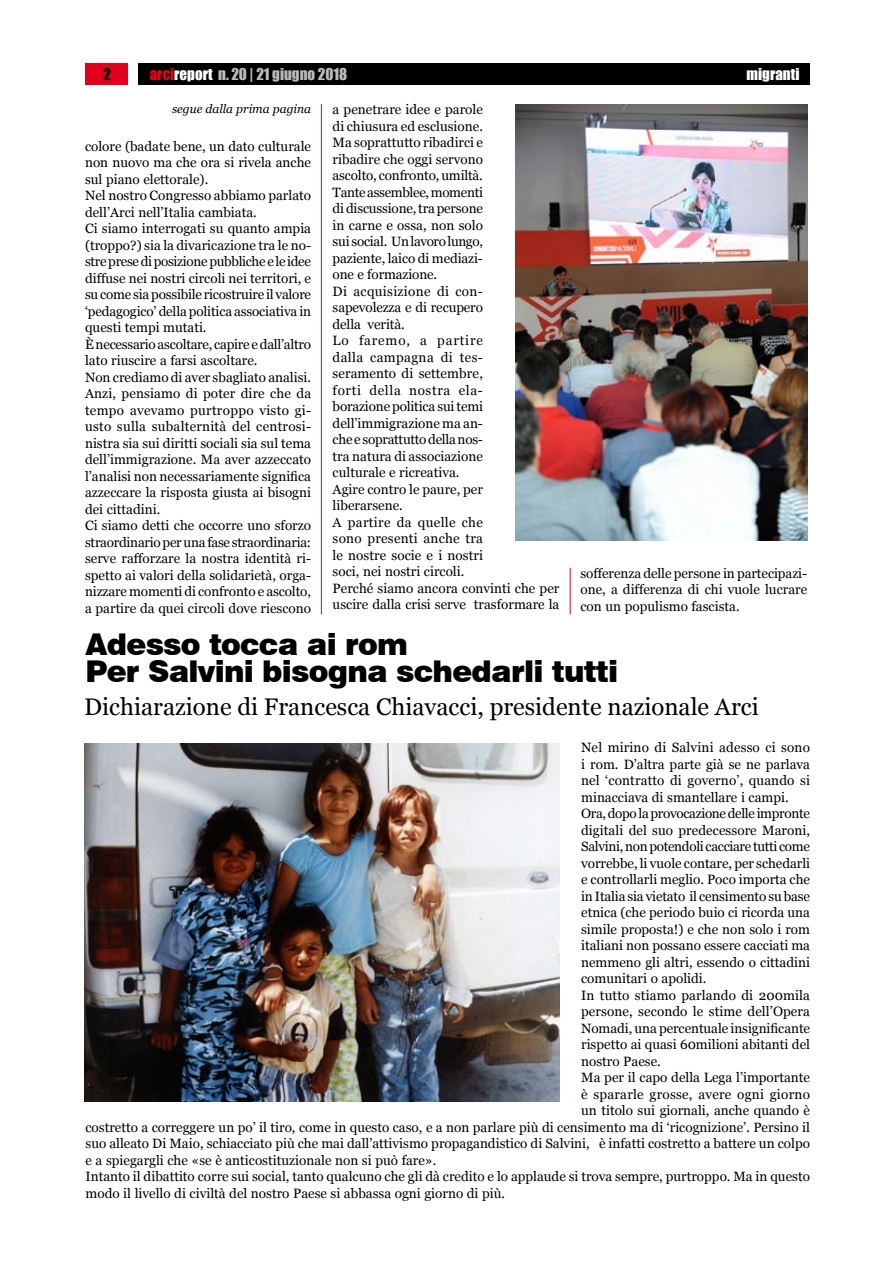
<style>
.page{position:relative;width:893px;height:1263px;background:#fff}
.page>*{position:absolute;margin:0;border:0;box-sizing:border-box;transform-origin:0 0}
.t1{font:900 30px/27px "Swiss 721 BT";letter-spacing:-.025em;color:#000}
.t2{font:24px "Georgia";color:#000}
.t3{font:15px "Impact";color:#b9bbbc}
.t4{font:15px "Impact";color:#fff}
.t5{font:15px "Impact";color:#000}
.t6{font:13.5px/16.5px "Georgia";color:#000}
.t7{font:13.5px "Georgia";letter-spacing:-.025em;color:#000}
.t8{font:13.5px "Georgia";letter-spacing:.02em;color:#000}
.t9{font:italic 12px "Georgia";color:#000}
.s1{color:#e2001a}
.s2{color:#fff}
</style>
<div class="page">
<div style="left:138px;top:64px;width:672px;height:21px;background:#000"></div>
<div style="left:85px;top:64px;width:43px;height:21px;background:#e2001a"></div>
<hr style="left:321px;top:104px;width:1px;height:510px;background:#e2001a">
<hr style="left:570px;top:568px;width:1px;height:46px;background:#e2001a">
<img style="left:516px;top:104px;width:291px;height:436px">
<img style="left:84px;top:743px;width:476px;height:359px">
<p class="t5" style="left:104px;top:62px;width:9px">2</p>
<p class="t3" style="left:150px;top:62px;width:199px"><span class="s1">ARCI</span><span class="s2">REPORT</span> N. 20 | 21 GIUGNO 2018</p>
<p class="t4" style="left:746px;top:62px;width:54px">MIGRANTI</p>
<p class="t6" style="left:333px;top:102px;width:228px">a penetrare idee e parole<br>di chiusura ed esclusione.<br>Ma soprattutto ribadirci e<br>ribadire che oggi servono<br>ascolto, confronto, umiltà.<br>Tante assemblee, momenti<br>di discussione, tra persone<br>in carne e ossa, non solo<br>sui social. Un lavoro lungo,<br>paziente, laico di mediazi-<br>one e formazione.<br>Di acquisizione di con-<br>sapevolezza e di recupero<br>della verità.<br>Lo faremo, a partire<br>dalla campagna di tes-<br>seramento di settembre,<br>forti della nostra ela-<br>borazione politica sui temi dell’immigrazione ma an-<br>che e soprattutto della nos-<br>tra natura di associazione<br>culturale e ricreativa.<br>Agire contro le paure, per<br>liberarsene.<br>A partire da quelle che<br>sono presenti anche tra<br>le nostre socie e i nostri<br>soci, nei nostri circoli.<br>Perché siamo ancora convinti che per uscire dalla crisi serve trasformare la</p>
<p class="t9" style="left:172px;top:102px;width:140px">segue dalla prima pagina</p>
<p class="t6" style="left:85px;top:138px;width:228px">colore (badate bene, un dato culturale non nuovo ma che ora si rivela anche sul piano elettorale).<br>Nel nostro Congresso abbiamo parlato dell’Arci nell’Italia cambiata.<br>Ci siamo interrogati su quanto ampia (troppo?) sia la divaricazione tra le no&shy;stre prese di posizione pubbliche e le idee diffuse nei nostri circoli nei territori, e su come sia possibile ricostruire il valore ‘pedagogico’ della politica associativa in questi tempi mutati.<br>È necessario ascoltare, capire e dall’altro lato riuscire a farsi ascoltare.<br>Non crediamo di aver sbagliato analisi.<br>Anzi, pensiamo di poter dire che da tempo avevamo purtroppo visto gi&shy;usto sulla subalternità del centrosi&shy;nistra sia sui diritti sociali sia sul tema dell’immigrazione. Ma aver azzeccato l’analisi non necessariamente significa azzeccare la risposta giusta ai bisogni dei cittadini.<br>Ci siamo detti che occorre uno sforzo straordinario per una fase straordinaria: serve rafforzare la nostra identità ri&shy;spetto ai valori della solidarietà, orga&shy;nizzare momenti di confronto e ascolto, a partire da quei circoli dove riescono</p>
<p class="t6" style="left:580px;top:565px;width:228px;text-align:justify">sofferenza delle persone in partecipazi&shy;one, a differenza di chi vuole lucrare con un populismo fascista.</p>
<h1 class="t1" style="left:86px;top:631px;width:534px">Adesso tocca ai rom<br>Per Salvini bisogna schedarli tutti</h1>
<h2 class="t2" style="left:84px;top:692px;width:676px">Dichiarazione di Francesca Chiavacci, presidente nazionale Arci</h2>
<p class="t6" style="left:581px;top:740px;width:230px">Nel mirino di Salvini adesso ci sono</p>
<p class="t6" style="left:581px;top:756px;width:230px">i rom. D’altra parte già se ne parlava</p>
<p class="t6" style="left:581px;top:773px;width:230px">nel ‘contratto di governo’, quando si</p>
<p class="t6" style="left:581px;top:789px;width:209px">minacciava di smantellare i campi.</p>
<p class="t7" style="left:581px;top:805px;width:230px">Ora, dopo la provocazione delle impronte</p>
<p class="t6" style="left:581px;top:822px;width:230px">digitali del suo predecessore Maroni,</p>
<p class="t7" style="left:581px;top:838px;width:230px">Salvini, non potendoli cacciare tutti come</p>
<p class="t6" style="left:581px;top:855px;width:230px">vorrebbe, li vuole contare, per schedarli</p>
<p class="t6" style="left:581px;top:872px;width:230px">e controllarli meglio. Poco importa che</p>
<p class="t6" style="left:581px;top:888px;width:230px">in Italia sia vietato il censimento su base</p>
<p class="t6" style="left:581px;top:905px;width:230px">etnica (che periodo buio ci ricorda una</p>
<p class="t6" style="left:581px;top:921px;width:230px">simile proposta!) e che non solo i rom</p>
<p class="t6" style="left:581px;top:938px;width:230px">italiani non possano essere cacciati ma</p>
<p class="t6" style="left:581px;top:954px;width:230px">nemmeno gli altri, essendo o cittadini</p>
<p class="t6" style="left:581px;top:971px;width:127px">comunitari o apolidi.</p>
<p class="t6" style="left:581px;top:987px;width:230px">In tutto stiamo parlando di 200mila</p>
<p class="t6" style="left:581px;top:1004px;width:230px">persone, secondo le stime dell’Opera</p>
<p class="t6" style="left:581px;top:1020px;width:230px">Nomadi, una percentuale insignificante</p>
<p class="t6" style="left:581px;top:1037px;width:230px">rispetto ai quasi 60milioni abitanti del</p>
<p class="t6" style="left:581px;top:1053px;width:81px">nostro Paese.</p>
<p class="t6" style="left:581px;top:1070px;width:230px">Ma per il capo della Lega l’importante</p>
<p class="t8" style="left:581px;top:1086px;width:230px">è spararle grosse, avere ogni giorno</p>
<p class="t6" style="left:581px;top:1102px;width:230px">un titolo sui giornali, anche quando è</p>
<p class="t6" style="left:86px;top:1119px;width:726px">costretto a correggere un po’ il tiro, come in questo caso, e a non parlare più di censimento ma di ‘ricognizione’. Persino il</p>
<p class="t6" style="left:86px;top:1135px;width:726px">suo alleato Di Maio, schiacciato più che mai dall’attivismo propagandistico di Salvini, è infatti costretto a battere un colpo</p>
<p class="t6" style="left:86px;top:1152px;width:352px">e a spiegargli che «se è anticostituzionale non si può fare».</p>
<p class="t6" style="left:86px;top:1168px;width:726px">Intanto il dibattito corre sui social, tanto qualcuno che gli dà credito e lo applaude si trova sempre, purtroppo. Ma in questo</p>
<p class="t6" style="left:86px;top:1185px;width:421px">modo il livello di civiltà del nostro Paese si abbassa ogni giorno di più.</p>
</div>
